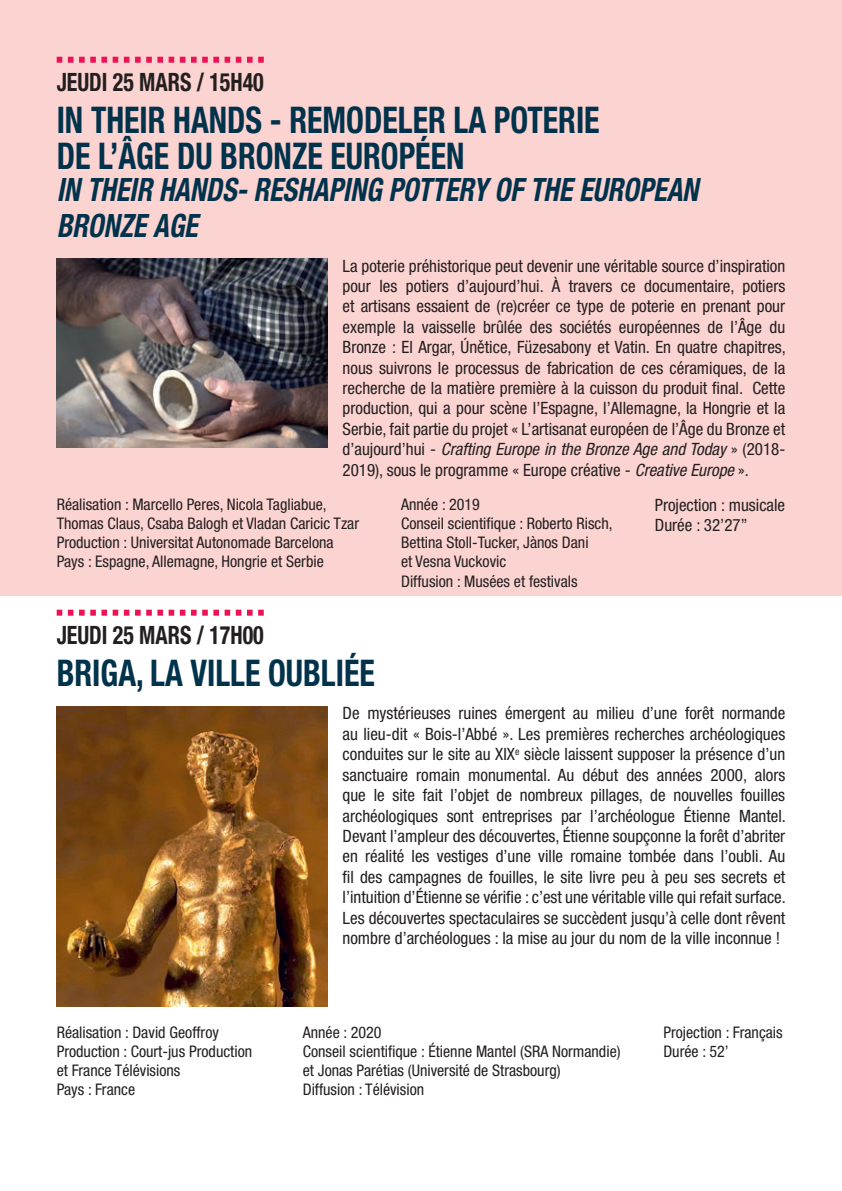
<style>
.page{position:relative;width:842px;height:1191px;background:#fff}
.page>*{position:absolute;margin:0;border:0;box-sizing:border-box;transform-origin:0 0}
.t1{font:700 condensed 36.8px/36px "Helvetica Neue";color:#00324c;scale:.87 1}
.t2{font:italic 700 condensed 32.2px/36px "Helvetica Neue";color:#00324c;scale:.87 1}
.t3{font:700 condensed 25.2px "Helvetica Neue";color:#231f20;scale:.87 1}
.t4{font:condensed 17px/20.4px "Helvetica Neue";color:#231f20;text-align:justify}
.t5{font:condensed 16px/19.2px "Helvetica Neue";color:#231f20}
.s1{font-family:"Geneva";font-stretch:normal}
.s2{font-style:italic}
</style>
<div class="page">
<div style="left:0;top:0;width:842px;height:595px;background:#fbd3d0"></div>
<img style="left:57px;top:258px;width:270px;height:189px">
<svg style="left:57px;top:57px;width:207px;height:6px"></svg>
<img style="left:57px;top:706px;width:270px;height:300px">
<svg style="left:57px;top:609px;width:207px;height:6px"></svg>
<h3 class="t3" style="left:57px;top:67px;width:24px">JEUDI</h3>
<h3 class="t3" style="left:113px;top:67px;width:46px">25 MARS</h3>
<h3 class="t3" style="left:197px;top:67px;width:79px">/ 15H40</h3>
<h1 class="t1" style="left:57px;top:101px;width:626px">IN THEIR HANDS - REMODELER LA POTERIE<br>DE L’ÂGE DU BRONZE EUROPÉEN</h1>
<h2 class="t2" style="left:57px;top:171px;width:739px">IN THEIR HANDS- RESHAPING POTTERY OF THE EUROPEAN<br>BRONZE AGE</h2>
<p class="t4" style="left:343px;top:255px;width:445px">La poterie préhistorique peut devenir une véritable source d’inspiration pour les potiers d’aujourd’hui. à travers ce documentaire, potiers et artisans essaient de (re)créer ce type de poterie en prenant pour exemple la vaisselle brûlée des sociétés européennes de l’Âge du Bronze : El Argar, Ún<span class="s1">ě</span>tice, Füzesabony et Vatin. En quatre chapitres, nous suivrons le processus de fabrication de ces céramiques, de la recherche de la matière première à la cuisson du produit final. Cette production, qui a pour scène l’Espagne, l’Allemagne, la Hongrie et la Serbie, fait partie du projet « L’artisanat européen de l’Âge du Bronze et d’aujourd’hui - <span class="s2">Crafting Europe in the Bronze Age and Today</span> » (2018- 2019), sous le programme « Europe créative - <span class="s2">Creative Europe</span> ».</p>
<p class="t5" style="left:57px;top:494px;width:304px">Réalisation : Marcello Peres, Nicola Tagliabue, Thomas Claus, Csaba Balogh et Vladan Caricic Tzar Production : Universitat Autonomade Barcelona Pays : Espagne, Allemagne, Hongrie et Serbie</p>
<p class="t5" style="left:401px;top:494px;width:213px">Année : 2019<br>Conseil scientifique : Roberto Risch,<br>Bettina Stoll-Tucker, Jànos Dani<br>et Vesna Vuckovic<br>Diffusion : Musées et festivals</p>
<p class="t4" style="left:655px;top:494px;width:132px">Projection : musicale<br>Durée : 32’27’’</p>
<h3 class="t3" style="left:57px;top:620px;width:24px">JEUDI</h3>
<h3 class="t3" style="left:113px;top:620px;width:46px">25 MARS</h3>
<h3 class="t3" style="left:197px;top:620px;width:79px">/ 17H00</h3>
<h1 class="t1" style="left:57px;top:654px;width:367px">BRIGA, LA VILLE OUBLIÉE</h1>
<p class="t4" style="left:343px;top:703px;width:445px">De mystérieuses ruines émergent au milieu d’une forêt normande au lieu-dit « Bois-l’Abbé ». Les premières recherches archéologiques conduites sur le site au XIX<sup>e</sup> siècle laissent supposer la présence d’un sanctuaire romain monumental. Au début des années 2000, alors que le site fait l’objet de nombreux pillages, de nouvelles fouilles archéologiques sont entreprises par l’archéologue étienne Mantel.<br>Devant l’ampleur des découvertes, étienne soupçonne la forêt d’abriter en réalité les vestiges d’une ville romaine tombée dans l’oubli. Au fil des campagnes de fouilles, le site livre peu à peu ses secrets et l’intuition d’étienne se vérifie : c’est une véritable ville qui refait surface.<br>Les découvertes spectaculaires se succèdent jusqu’à celle dont rêvent nombre d’archéologues : la mise au jour du nom de la ville inconnue !</p>
<p class="t5" style="left:57px;top:1022px;width:197px">Réalisation : David Geoffroy<br>Production : Court-jus Production et France Télévisions<br>Pays : France</p>
<p class="t5" style="left:303px;top:1022px;width:319px">Année : 2020<br>Conseil scientifique : étienne Mantel (SRA Normandie) et Jonas Parétias (Université de Strasbourg)<br>Diffusion : Télévision</p>
<p class="t5" style="left:663px;top:1022px;width:121px">Projection : Français<br>Durée : 52’</p>
</div>
